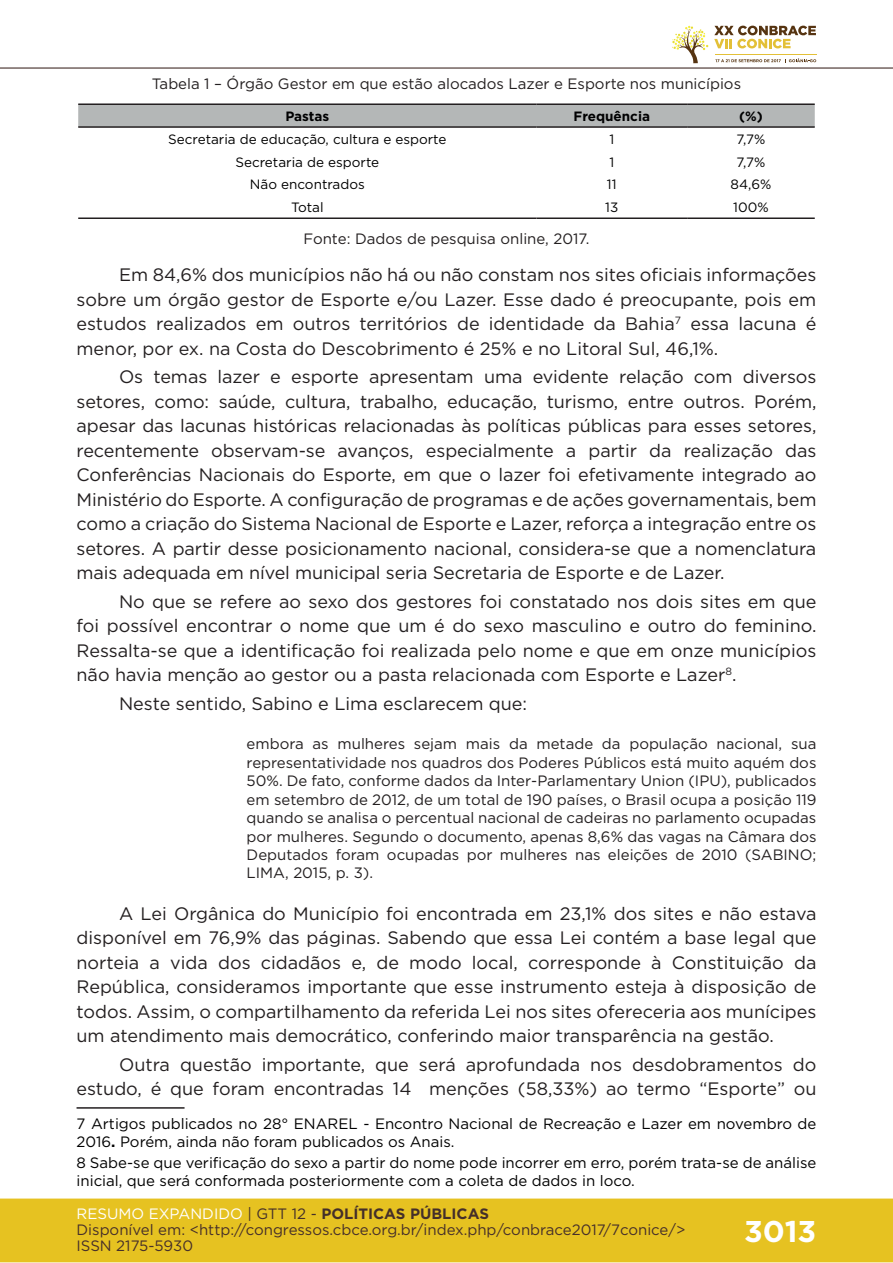
<style>
.page{position:relative;width:893px;height:1263px;background:#fff}
.page>*{position:absolute;margin:0;border:0;box-sizing:border-box;transform-origin:0 0}
.t1{font:700 30px "Gotham";color:#fff}
.t2{font:18px/24.5px "Gotham";color:#231f20;text-align:justify}
.t3{font:15px/18.5px "Gotham";color:#231f20;text-align:justify}
.t4{font:15px/18px "Gotham";color:#000001}
.t5{font:15px/16px "Gotham";color:#462f2a}
.t6{font:13.5px "Gotham";color:#000001}
.t7{font:700 13.5px "Gotham";color:#000001}
.s1{font-weight:700}
.s2{color:#fff}
.s3{color:#442f2a}
.s4{font-weight:700;color:#442f2a}
</style>
<div class="page">
<div style="left:0;top:1198px;width:893px;height:64px;background:#e6c221;border:2px solid #e6c221"></div>
<hr style="left:0;top:67px;width:893px;height:2px;background:#442f2a">
<svg style="left:672px;top:26px;width:144px;height:37px"></svg>
<div style="left:78px;top:105px;width:737px;height:21px;background:#b4b7b7"></div>
<hr style="left:78px;top:103px;width:458px;height:2px;background:#231f20">
<hr style="left:536px;top:103px;width:151px;height:2px;background:#231f20">
<hr style="left:687px;top:103px;width:128px;height:2px;background:#231f20">
<hr style="left:78px;top:126px;width:458px;height:2px;background:#231f20">
<hr style="left:536px;top:126px;width:151px;height:2px;background:#231f20">
<hr style="left:687px;top:126px;width:128px;height:2px;background:#231f20">
<hr style="left:78px;top:217px;width:458px;height:2px;background:#231f20">
<hr style="left:536px;top:217px;width:151px;height:2px;background:#231f20">
<hr style="left:687px;top:217px;width:128px;height:2px;background:#231f20">
<hr style="left:77px;top:1107px;width:108px;height:2px;background:#231f20">
<p class="t3" style="left:152px;top:74px;width:591px">Tabela 1 – Órgão Gestor em que estão alocados Lazer e Esporte nos municípios</p>
<p class="t7" style="left:285px;top:107px;width:45px">Pastas</p>
<p class="t7" style="left:573px;top:107px;width:78px">Frequência</p>
<p class="t7" style="left:739px;top:107px;width:25px">(%)</p>
<p class="t6" style="left:168px;top:130px;width:280px">Secretaria de educação, cultura e esporte</p>
<p class="t6" style="left:609px;top:130px;width:6px">1</p>
<p class="t6" style="left:736px;top:130px;width:31px">7,7%</p>
<p class="t6" style="left:235px;top:153px;width:145px">Secretaria de esporte</p>
<p class="t6" style="left:609px;top:153px;width:6px">1</p>
<p class="t6" style="left:736px;top:153px;width:31px">7,7%</p>
<p class="t6" style="left:250px;top:176px;width:116px">Não encontrados</p>
<p class="t6" style="left:607px;top:176px;width:11px">11</p>
<p class="t6" style="left:730px;top:176px;width:42px">84,6%</p>
<p class="t6" style="left:291px;top:199px;width:34px">Total</p>
<p class="t6" style="left:605px;top:199px;width:15px">13</p>
<p class="t6" style="left:733px;top:199px;width:37px">100%</p>
<p class="t3" style="left:303px;top:229px;width:288px">Fonte: Dados de pesquisa online, 2017.</p>
<p class="t2" style="left:77px;top:262px;width:741px;text-indent:43px">Em 84,6% dos municípios não há ou não constam nos sites oficiais informações sobre um órgão gestor de Esporte e/ou Lazer. Esse dado é preocupante, pois em estudos realizados em outros territórios de identidade da Bahia<sup>7</sup> essa lacuna é menor, por ex. na Costa do Descobrimento é 25% e no Litoral Sul, 46,1%.</p>
<p class="t2" style="left:77px;top:364px;width:741px;text-indent:43px">Os temas lazer e esporte apresentam uma evidente relação com diversos setores, como: saúde, cultura, trabalho, educação, turismo, entre outros. Porém, apesar das lacunas históricas relacionadas às políticas públicas para esses setores, recentemente observam-se avanços, especialmente a partir da realização das Conferências Nacionais do Esporte, em que o lazer foi efetivamente integrado ao Ministério do Esporte. A configuração de programas e de ações governamentais, bem como a criação do Sistema Nacional de Esporte e Lazer, reforça a integração entre os setores. A partir desse posicionamento nacional, considera-se que a nomenclatura mais adequada em nível municipal seria Secretaria de Esporte e de Lazer.</p>
<p class="t2" style="left:77px;top:589px;width:741px;text-indent:43px">No que se refere ao sexo dos gestores foi constatado nos dois sites em que foi possível encontrar o nome que um é do sexo masculino e outro do feminino.<br>Ressalta-se que a identificação foi realizada pelo nome e que em onze municípios não havia menção ao gestor ou a pasta relacionada com Esporte e Lazer<sup>8</sup>.</p>
<p class="t2" style="left:119px;top:691px;width:410px">Neste sentido, Sabino e Lima esclarecem que:</p>
<p class="t3" style="left:247px;top:734px;width:571px">embora as mulheres sejam mais da metade da população nacional, sua representatividade nos quadros dos Poderes Públicos está muito aquém dos 50%. De fato, conforme dados da Inter-Parlamentary Union (IPU), publicados em setembro de 2012, de um total de 190 países, o Brasil ocupa a posição 119 quando se analisa o percentual nacional de cadeiras no parlamento ocupadas por mulheres. Segundo o documento, apenas 8,6% das vagas na Câmara dos Deputados foram ocupadas por mulheres nas eleições de 2010 (SABINO; LIMA, 2015, p. 3).</p>
<p class="t2" style="left:77px;top:901px;width:741px;text-indent:43px">A Lei Orgânica do Município foi encontrada em 23,1% dos sites e não estava disponível em 76,9% das páginas. Sabendo que essa Lei contém a base legal que norteia a vida dos cidadãos e, de modo local, corresponde à Constituição da República, consideramos importante que esse instrumento esteja à disposição de todos. Assim, o compartilhamento da referida Lei nos sites ofereceria aos munícipes um atendimento mais democrático, conferindo maior transparência na gestão.</p>
<p class="t2" style="left:77px;top:1052px;width:741px;text-align:right">Outra questão importante, que será aprofundada nos desdobramentos do estudo, é que foram encontradas 14 menções (58,33%) ao termo “Esporte” ou</p>
<p class="t4" style="left:77px;top:1114px;width:741px">7 Artigos publicados no 28° ENAREL - Encontro Nacional de Recreação e Lazer em novembro de<br>2016<span class="s1">.</span> Porém, ainda não foram publicados os Anais.</p>
<p class="t4" style="left:77px;top:1154px;width:741px">8 Sabe-se que verificação do sexo a partir do nome pode incorrer em erro, porém trata-se de análise inicial, que será conformada posteriormente com a coleta de dados in loco.</p>
<p class="t5" style="left:77px;top:1205px;width:610px"><span class="s2">RESUMO EXPANDIDO</span> <span class="s3">| GTT 12 -</span> <span class="s4">POLÍTICAS PÚBLICAS<br></span>Disponível em: &lt;http://congressos.cbce.org.br/index.php/conbrace2017/7conice/&gt;<br>ISSN 2175-5930</p>
<h1 class="t1" style="left:744px;top:1212px;width:74px">3013</h1>
</div>
